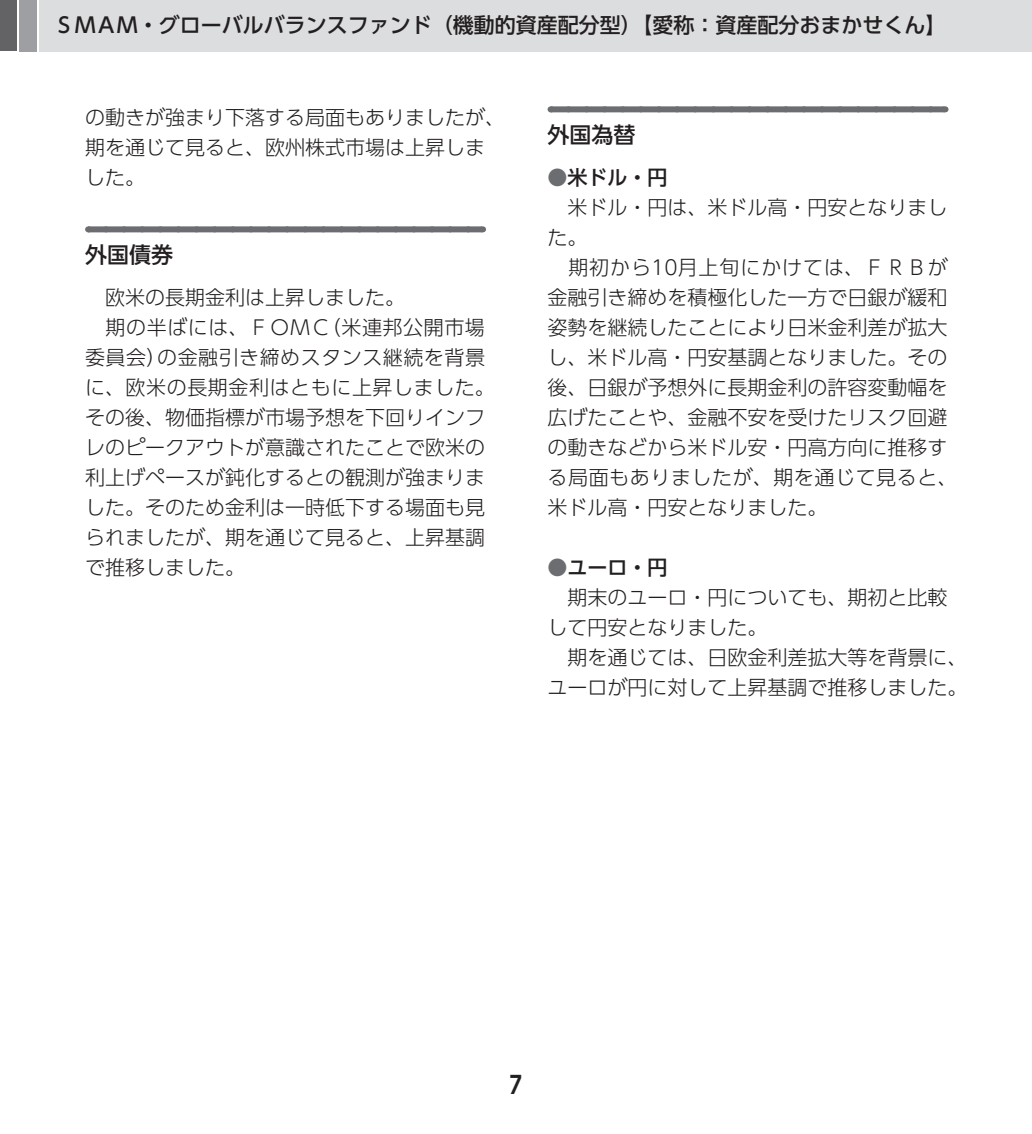
<style>
.page{position:relative;width:1032px;height:1134px;background:#fff}
.page>*{position:absolute;margin:0;border:0;box-sizing:border-box;transform-origin:0 0}
.t1{font:700 24px "UD Shin Go Pro De";color:#231f20}
.t2{font:500 22px "UD Shin Go Pro";color:#231f20}
.t3{font:500 21px "UD Shin Go Pro";color:#231f20}
.t4{font:300 20px/30px "UD Shin Go Pro";color:#231f20}
.s1{font-weight:500;color:#6c6d70}
.s2{font-weight:500}
</style>
<div class="page">
<div style="left:0;top:0;width:17px;height:51px;background:#636366"></div>
<div style="left:20px;top:0;width:17px;height:51px;background:#9d9fa2"></div>
<div style="left:40px;top:0;width:992px;height:51px;background:#dcdddf"></div>
<div style="left:88px;top:226px;width:394px;height:6px;background:#6c6d70"></div>
<svg style="left:106px;top:226px;width:367px;height:1px"></svg>
<div style="left:550px;top:106px;width:394px;height:6px;background:#6c6d70"></div>
<svg style="left:568px;top:106px;width:367px;height:1px"></svg>
<p class="t3" style="left:54px;top:8px;width:894px">ＳＭＡＭ・グローバルバランスファンド（機動的資産配分型）【愛称：資産配分おまかせくん】</p>
<p class="t4" style="left:85px;top:102px;width:421px">の動きが強まり下落する局面もありましたが、期を通じて見ると、欧州株式市場は上昇しました。</p>
<p class="t2" style="left:85px;top:237px;width:89px">外国債券</p>
<p class="t4" style="left:85px;top:282px;width:411px">　欧米の長期金利は上昇しました。<br>　期の半ばには、ＦＯＭＣ（米連邦公開市場委員会）の金融引き締めスタンス継続を背景に、欧米の長期金利はともに上昇しました。その後、物価指標が市場予想を下回りインフレのピークアウトが意識されたことで欧米の利上げペースが鈍化するとの観測が強まりました。そのため金利は一時低下する場面も見られましたが、期を通じて見ると、上昇基調で推移しました。</p>
<p class="t2" style="left:547px;top:117px;width:89px">外国為替</p>
<p class="t4" style="left:547px;top:162px;width:411px"><span class="s1">●</span><span class="s2">米ドル・円<br></span>　米ドル・円は、米ドル高・円安となりました。<br>　期初から10月上旬にかけては、ＦＲＢが金融引き締めを積極化した一方で日銀が緩和姿勢を継続したことにより日米金利差が拡大し、米ドル高・円安基調となりました。その後、日銀が予想外に長期金利の許容変動幅を広げたことや、金融不安を受けたリスク回避の動きなどから米ドル安・円高方向に推移する局面もありましたが、期を通じて見ると、米ドル高・円安となりました。</p>
<p class="t4" style="left:547px;top:552px;width:421px"><span class="s1">●</span><span class="s2">ユーロ・円<br></span>　期末のユーロ・円についても、期初と比較して円安となりました。<br>　期を通じては、日欧金利差拡大等を背景に、ユーロが円に対して上昇基調で推移しました。</p>
<p class="t1" style="left:510px;top:1065px;width:14px">7</p>
</div>
